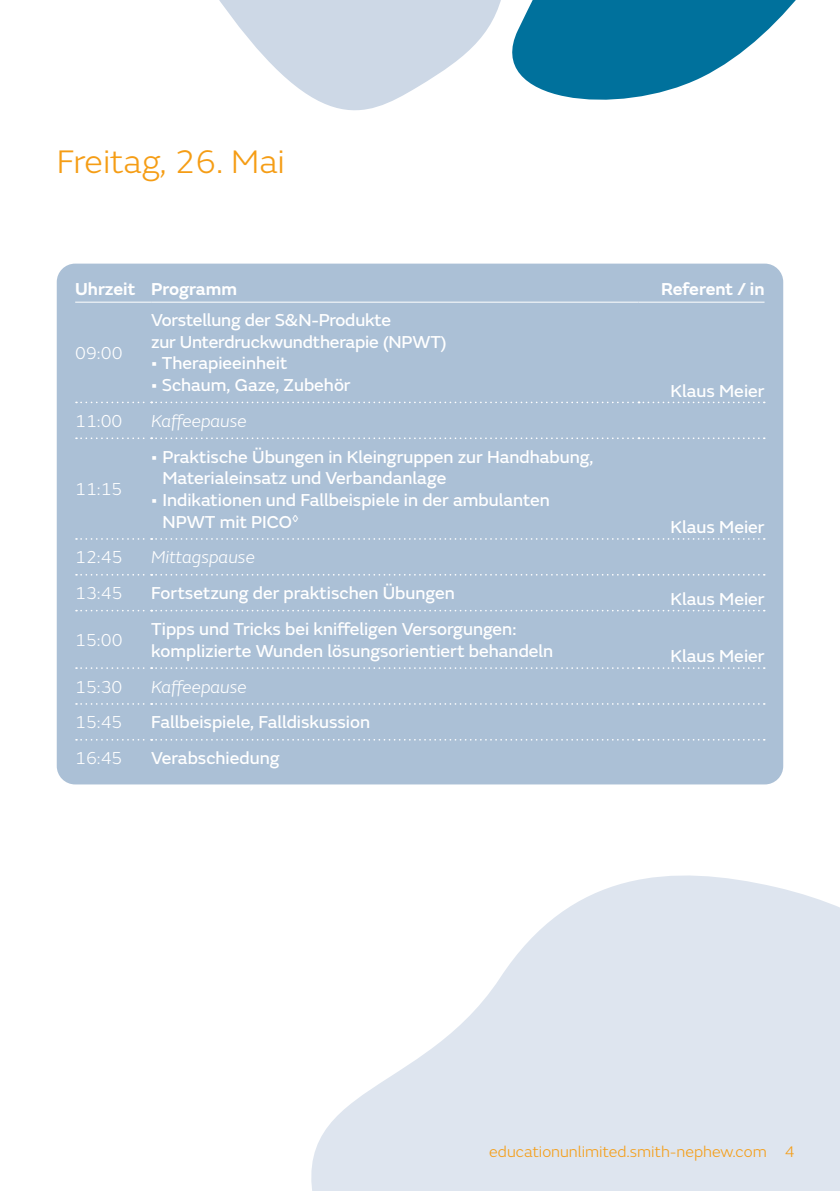
<style>
.page{position:relative;width:840px;height:1191px;background:#fff}
.page>*{position:absolute;margin:0;border:0;box-sizing:border-box;transform-origin:0 0}
.t1{font:300 34px "SN Emeric";color:#f59d15}
.t2{font:18px/21.6px "SN Emeric Core";color:#fff}
.t3{font:300 18px "SN Emeric";color:#fff}
.t4{font:italic 300 18px "SN Emeric";color:#fff}
.t5{font:600 18px "SN Emeric";color:#fff}
.t6{font:300 16px "SN Emeric";color:#f59d15}
</style>
<div class="page">
<svg style="left:311px;top:875px;width:528px;height:316px;fill:#dee5ef"></svg>
<div style="left:57px;top:264px;width:725px;height:520px;background:#abc0d6;border-radius:18px"></div>
<hr style="left:75px;top:302px;width:76px;height:1px;background:#fff">
<hr style="left:151px;top:302px;width:487px;height:1px;background:#fff">
<hr style="left:638px;top:302px;width:126px;height:1px;background:#fff">
<svg style="left:76px;top:401px;width:688px;height:2px"></svg>
<svg style="left:76px;top:437px;width:688px;height:2px"></svg>
<svg style="left:76px;top:538px;width:688px;height:2px"></svg>
<svg style="left:76px;top:574px;width:688px;height:1px"></svg>
<svg style="left:76px;top:610px;width:688px;height:1px"></svg>
<svg style="left:76px;top:667px;width:688px;height:2px"></svg>
<svg style="left:76px;top:703px;width:688px;height:2px"></svg>
<svg style="left:76px;top:739px;width:688px;height:1px"></svg>
<svg style="left:516px;top:0;width:280px;height:100px;fill:#00719c"></svg>
<svg style="left:219px;top:0;width:297px;height:111px;fill:#cdd8e6"></svg>
<h1 class="t1" style="left:57px;top:141px;width:229px">Freitag, 26. Mai</h1>
<p class="t5" style="left:75px;top:277px;width:163px">Uhrzeit Programm</p>
<p class="t5" style="left:660px;top:277px;width:105px">Referent / in</p>
<p class="t3" style="left:75px;top:342px;width:49px">09:00</p>
<p class="t2" style="left:151px;top:309px;width:297px">Vorstellung der S&amp;N-Produkte<br>zur Unterdruckwundtherapie (NPWT)</p>
<p class="t2" style="left:151px;top:352px;width:138px">• Therapieeinheit</p>
<p class="t2" style="left:151px;top:374px;width:201px">• Schaum, Gaze, Zubehör</p>
<p class="t2" style="left:670px;top:380px;width:95px">Klaus Meier</p>
<p class="t3" style="left:75px;top:410px;width:49px">11:00</p>
<p class="t4" style="left:151px;top:410px;width:97px">Kaffeepause</p>
<p class="t3" style="left:75px;top:478px;width:49px">11:15</p>
<p class="t2" style="left:162px;top:446px;width:432px;text-indent:-11px">• Praktische Übungen in Kleingruppen zur Handhabung,<br>Materialeinsatz und Verbandanlage</p>
<p class="t2" style="left:162px;top:489px;width:389px;text-indent:-11px">• Indikationen und Fallbeispiele in der ambulanten<br>NPWT mit PICO<sup>◊</sup></p>
<p class="t2" style="left:670px;top:516px;width:95px">Klaus Meier</p>
<p class="t3" style="left:75px;top:546px;width:49px">12:45</p>
<p class="t4" style="left:151px;top:546px;width:105px">Mittagspause</p>
<p class="t3" style="left:75px;top:582px;width:49px">13:45</p>
<p class="t2" style="left:151px;top:582px;width:305px">Fortsetzung der praktischen Übungen</p>
<p class="t2" style="left:670px;top:588px;width:95px">Klaus Meier</p>
<p class="t3" style="left:75px;top:629px;width:49px">15:00</p>
<p class="t2" style="left:151px;top:618px;width:403px">Tipps und Tricks bei kniffeligen Versorgungen: komplizierte Wunden lösungsorientiert behandeln</p>
<p class="t2" style="left:670px;top:645px;width:95px">Klaus Meier</p>
<p class="t3" style="left:75px;top:676px;width:49px">15:30</p>
<p class="t4" style="left:151px;top:676px;width:97px">Kaffeepause</p>
<p class="t3" style="left:75px;top:711px;width:49px">15:45</p>
<p class="t2" style="left:151px;top:711px;width:220px">Fallbeispiele, Falldiskussion</p>
<p class="t3" style="left:75px;top:747px;width:49px">16:45</p>
<p class="t2" style="left:151px;top:747px;width:130px">Verabschiedung</p>
<p class="t6" style="left:489px;top:1142px;width:307px">educationunlimited.smith-nephew.com 4</p>
</div>
